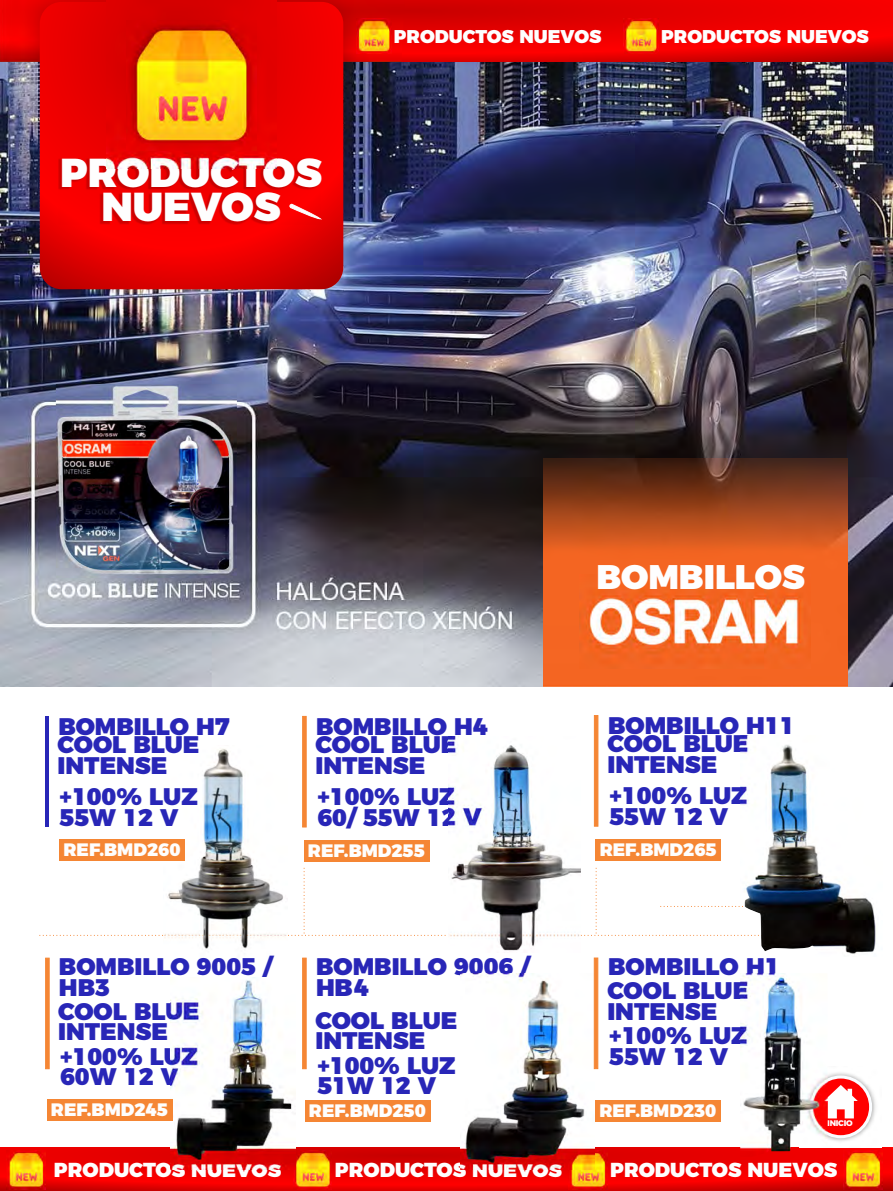
<style>
.page{position:relative;width:893px;height:1191px;background:#fff}
.page>*{position:absolute;margin:0;border:0;box-sizing:border-box;transform-origin:0 0}
.t1{font:900 40.35px/34.5px "Montserrat";color:#fefefe;text-align:center}
.t2{font:900 34.2px "Montserrat";color:#fefefe}
.t3{font:900 24px/20.5px "Montserrat";color:#2826b7}
.t4{font:900 20.25px "Montserrat";color:#fefefe}
.t5{font:900 18.45px "Montserrat";color:#fefefe}
.t6{font:900 18px "Montserrat";color:#fefefe}
.t7{font:800 8.1px "Montserrat";letter-spacing:-.025em;color:#fefefe}
</style>
<div class="page">
<img style="left:0;top:62px;width:893px;height:624px">
<img style="left:544px;top:458px;width:303px;height:228px">
<img style="left:580px;top:574px;width:231px;height:95px">
<img style="left:56px;top:384px;width:181px;height:191px">
<svg style="left:407px;top:0;width:486px;height:62px;background:#e70000"></svg>
<img style="left:0;top:0;width:407px;height:62px">
<img style="left:623px;top:19px;width:35px;height:35px">
<img style="left:356px;top:19px;width:35px;height:35px">
<svg style="left:40px;top:2px;width:303px;height:287px;background:#e90000"></svg>
<img style="left:59px;top:158px;width:262px;height:67px">
<img style="left:107px;top:1px;width:169px;height:168px">
<img style="left:126px;top:20px;width:131px;height:131px">
<svg style="left:289px;top:203px;width:34px;height:17px"></svg>
<svg style="left:0;top:1147px;width:893px;height:43px;background:#ea0101"></svg>
<img style="left:293px;top:1151px;width:39px;height:38px">
<img style="left:569px;top:1151px;width:38px;height:38px">
<img style="left:844px;top:1151px;width:38px;height:38px">
<img style="left:7px;top:1151px;width:38px;height:38px">
<img style="left:827px;top:1073px;width:49px;height:68px">
<svg style="left:809px;top:1075px;width:63px;height:63px"></svg>
<div style="left:812px;top:1078px;width:57px;height:57px;background:#f00;border-radius:50%"></div>
<svg style="left:827px;top:1085px;width:31px;height:33px"></svg>
<img style="left:164px;top:749px;width:121px;height:200px">
<hr style="left:45px;top:716px;width:4px;height:111px;background:#2826b7">
<div style="left:60px;top:839px;width:125px;height:22px;background:#f58634"></div>
<svg style="left:302px;top:716px;width:5px;height:111px"></svg>
<img style="left:449px;top:736px;width:130px;height:215px">
<hr style="left:594px;top:715px;width:4px;height:111px;background:#f58634">
<img style="left:740px;top:735px;width:136px;height:219px">
<div style="left:596px;top:839px;width:125px;height:21px;background:#f58634"></div>
<div style="left:304px;top:839px;width:125px;height:22px;background:#f58634"></div>
<svg style="left:39px;top:868px;width:814px;height:68px"></svg>
<img style="left:171px;top:977px;width:125px;height:192px">
<svg style="left:45px;top:957px;width:5px;height:112px"></svg>
<svg style="left:302px;top:957px;width:5px;height:112px"></svg>
<div style="left:47px;top:1099px;width:125px;height:22px;background:#f58634"></div>
<div style="left:305px;top:1099px;width:125px;height:22px;background:#f58634"></div>
<img style="left:461px;top:973px;width:134px;height:196px">
<div style="left:594px;top:957px;width:4px;height:112px;background:#f58634;border:1px solid #f58634"></div>
<img style="left:740px;top:973px;width:87px;height:183px">
<div style="left:595px;top:1099px;width:126px;height:22px;background:#f58634"></div>
<h1 class="t1" style="left:60px;top:155px;width:263px">PRODUCTOS<br>NUEVOS</h1>
<p class="t5" style="left:394px;top:25px;width:209px">PRODUCTOS NUEVOS</p>
<p class="t5" style="left:661px;top:25px;width:209px">PRODUCTOS NUEVOS</p>
<h2 class="t2" style="left:596px;top:555px;width:210px">BOMBILLOS</h2>
<p class="t3" style="left:58px;top:717px;width:174px;line-height:18.3px">BOMBILLO H7<br>COOL BLUE</p>
<p class="t3" style="left:58px;top:749px;width:142px;line-height:31.5px">INTENSE +100% LUZ</p>
<p class="t3" style="left:60px;top:806px;width:120px">55W 12 V</p>
<p class="t6" style="left:64px;top:839px;width:118px">REF.BMD260</p>
<p class="t3" style="left:315px;top:717px;width:174px;line-height:18.3px">BOMBILLO H4<br>COOL BLUE</p>
<p class="t3" style="left:315px;top:749px;width:142px;line-height:31.5px">INTENSE +100% LUZ</p>
<p class="t3" style="left:317px;top:806px;width:166px">60/ 55W 12 V</p>
<p class="t3" style="left:607px;top:716px;width:189px;line-height:18.3px">BOMBILLO H11<br>COOL BLUE</p>
<p class="t3" style="left:607px;top:748px;width:142px;line-height:31.5px">INTENSE +100% LUZ</p>
<p class="t3" style="left:609px;top:806px;width:120px">55W 12 V</p>
<p class="t6" style="left:308px;top:839px;width:118px">REF.BMD255</p>
<p class="t6" style="left:600px;top:838px;width:118px">REF.BMD265</p>
<p class="t3" style="left:59px;top:956px;width:215px">BOMBILLO 9005 /<br>HB3</p>
<p class="t3" style="left:58px;top:1001px;width:143px">COOL BLUE<br>INTENSE</p>
<p class="t3" style="left:60px;top:1046px;width:140px">+100% LUZ<br>60W 12 V</p>
<p class="t3" style="left:316px;top:956px;width:215px">BOMBILLO 9006 /<br>HB4</p>
<p class="t3" style="left:315px;top:1009px;width:143px">COOL BLUE<br>INTENSE</p>
<p class="t3" style="left:317px;top:1054px;width:140px">+100% LUZ<br>51W 12 V</p>
<p class="t6" style="left:51px;top:1099px;width:118px">REF.BMD245</p>
<p class="t6" style="left:309px;top:1099px;width:118px">REF.BMD250</p>
<p class="t3" style="left:607px;top:954px;width:174px;line-height:24px">BOMBILLO H1<br>COOL BLUE</p>
<p class="t3" style="left:607px;top:998px;width:142px;line-height:24.5px">INTENSE +100% LUZ</p>
<p class="t3" style="left:609px;top:1045px;width:120px">55W 12 V</p>
<p class="t6" style="left:599px;top:1099px;width:118px">REF.BMD230</p>
<p class="t7" style="left:827px;top:1117px;width:27px">INICIO</p>
<p class="t4" style="left:54px;top:1157px;width:229px">PRODUCTOS NUEVOS</p>
<p class="t4" style="left:335px;top:1157px;width:229px">PRODUCTOS NUEVOS</p>
<p class="t4" style="left:610px;top:1157px;width:229px">PRODUCTOS NUEVOS</p>
</div>
